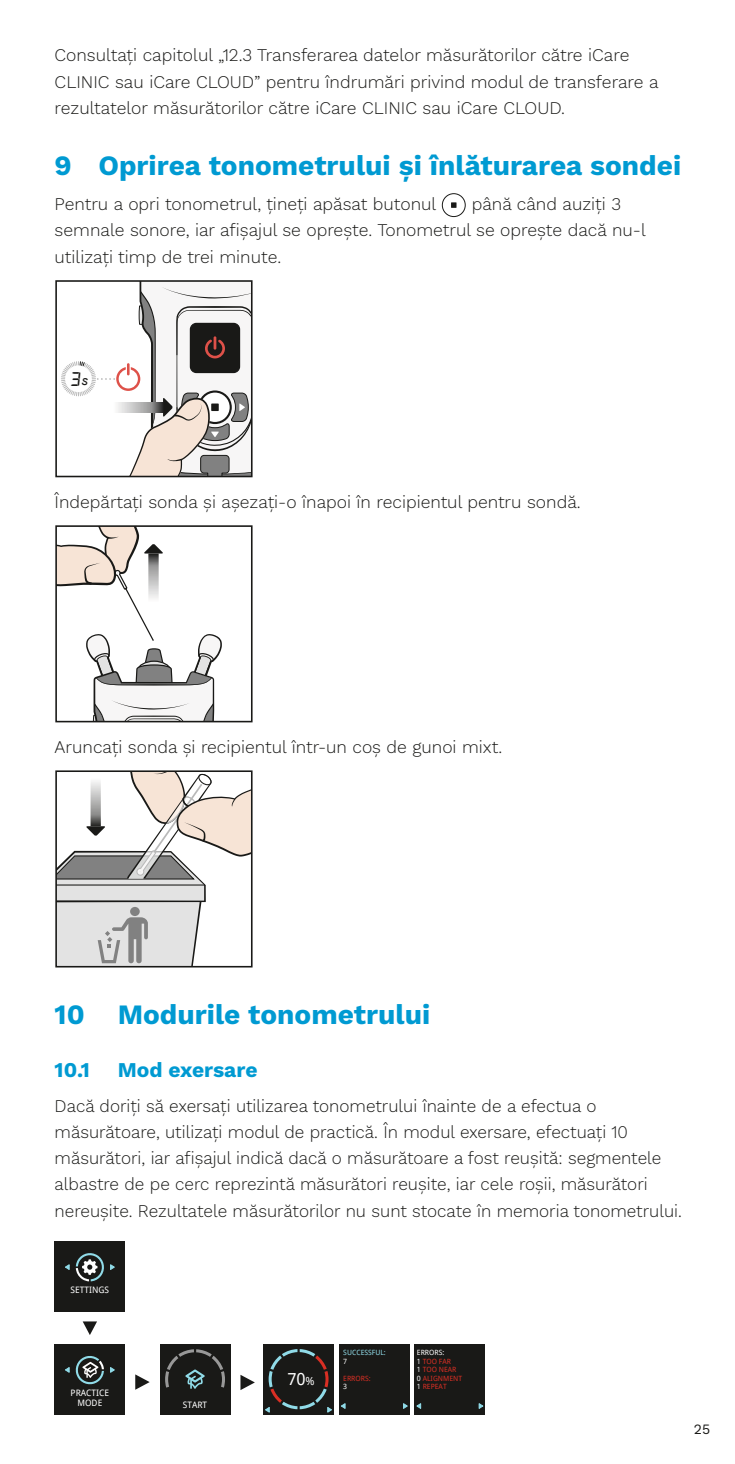
<style>
.page{position:relative;width:735px;height:1464px;background:#fff}
.page>*{position:absolute;margin:0;border:0;box-sizing:border-box;transform-origin:0 0}
.t1{font:700 28px "Work Sans";color:#009ad2}
.t2{font:italic 21.18px "Digital 7";color:#191917}
.t3{font:700 21px "Work Sans";color:#009ad2}
.Body_text{font:300 17.5px/26.2px "Work Sans";color:#191917}
.t4{font:16.62px "Droid Sans";color:#fff}
.t5{font:14px "Work Sans";color:#191917}
.t6{font:8.92px/10.7px "Droid Sans";color:#fff;text-align:center}
.t7{font:7.17px/8.6px "Droid Sans";color:#d92f24}
.t8{font:7.17px/8.6px "Droid Sans";color:#90dbe8}
.s1{font-family:"Arial";font-size:12.78px}
.s2{font-size:11.03px}
.s3{color:#fff}
</style>
<div class="page">
<div style="left:441px;top:193px;width:24px;height:24px;border:1px solid #191917;border-radius:50%"></div>
<svg style="left:451px;top:202px;width:5px;height:6px"></svg>
<svg style="left:61px;top:283px;width:188px;height:191px"></svg>
<svg style="left:112px;top:402px;width:51px;height:10px"></svg>
<div style="left:55px;top:280px;width:197px;height:197px;border:2px solid #191917"></div>
<svg style="left:58px;top:528px;width:164px;height:191px"></svg>
<div style="left:55px;top:525px;width:197px;height:197px;border:2px solid #191917"></div>
<svg style="left:58px;top:773px;width:191px;height:191px"></svg>
<div style="left:55px;top:770px;width:197px;height:197px;border:2px solid #191917"></div>
<svg style="left:83px;top:1321px;width:14px;height:14px"></svg>
<svg style="left:240px;top:1374px;width:15px;height:16px"></svg>
<svg style="left:135px;top:1374px;width:14px;height:15px"></svg>
<div style="left:55px;top:1343px;width:70px;height:71px;background:#191917"></div>
<svg style="left:65px;top:1356px;width:50px;height:29px"></svg>
<div style="left:160px;top:1343px;width:70px;height:71px;background:#191917"></div>
<svg style="left:165px;top:1349px;width:60px;height:39px"></svg>
<div style="left:263px;top:1343px;width:70px;height:71px;background:#191917"></div>
<svg style="left:265px;top:1349px;width:67px;height:64px"></svg>
<div style="left:339px;top:1343px;width:70px;height:71px;background:#191917"></div>
<svg style="left:403px;top:1403px;width:5px;height:6px"></svg>
<svg style="left:341px;top:1403px;width:4px;height:6px"></svg>
<div style="left:414px;top:1343px;width:70px;height:71px;background:#191917"></div>
<svg style="left:478px;top:1403px;width:5px;height:6px"></svg>
<svg style="left:416px;top:1403px;width:5px;height:6px"></svg>
<div style="left:55px;top:1240px;width:70px;height:71px;background:#191917"></div>
<svg style="left:65px;top:1253px;width:50px;height:29px"></svg>
<p class="Body_text" style="left:55px;top:41px;width:605px">Consultați capitolul „12.3 Transferarea datelor măsurătorilor către iCare<br>CLINIC sau iCare CLOUD” pentru îndrumări privind modul de transferare a rezultatelor măsurătorilor către iCare CLINIC sau iCare CLOUD.</p>
<p class="t1" style="left:55px;top:144px;width:627px">9 Oprirea tonometrului și înlăturarea sondei</p>
<p class="Body_text" style="left:55px;top:190px;width:383px">Pentru a opri tonometrul, țineți apăsat butonul</p>
<p class="Body_text" style="left:55px;top:190px;width:592px;text-indent:417px">până când auziți 3 semnale sonore, iar afișajul se oprește. Tonometrul se oprește dacă nu-l utilizați timp de trei minute.</p>
<p class="t2" style="left:71px;top:369px;width:18px">3<span class="s1">s</span></p>
<p class="Body_text" style="left:55px;top:488px;width:527px">Îndepărtați sonda și așezați-o înapoi în recipientul pentru sondă.</p>
<p class="Body_text" style="left:55px;top:733px;width:449px">Aruncați sonda și recipientul într-un coș de gunoi mixt.</p>
<p class="t1" style="left:55px;top:993px;width:377px">10 Modurile tonometrului</p>
<p class="t3" style="left:55px;top:1053px;width:37px">10.1</p>
<p class="t3" style="left:118px;top:1053px;width:141px">Mod exersare</p>
<p class="Body_text" style="left:55px;top:1091px;width:628px">Dacă doriți să exersați utilizarea tonometrului înainte de a efectua o măsurătoare, utilizați modul de practică. În modul exersare, efectuați 10 măsurători, iar afișajul indică dacă o măsurătoare a fost reușită: segmentele albastre de pe cerc reprezintă măsurători reușite, iar cele roșii, măsurători nereușite. Rezultatele măsurătorilor nu sunt stocate în memoria tonometrului.</p>
<p class="t6" style="left:71px;top:1284px;width:40px">SETTINGS</p>
<p class="t6" style="left:71px;top:1386px;width:40px">PRACTICE<br>MODE</p>
<p class="t6" style="left:183px;top:1399px;width:26px">START</p>
<p class="t4" style="left:287px;top:1367px;width:29px">70<span class="s2">%</span></p>
<p class="t8" style="left:343px;top:1347px;width:44px">SUCCESSFUL:<br><span class="s3">7</span></p>
<p class="t7" style="left:343px;top:1373px;width:29px">ERRORS:<br><span class="s3">3</span></p>
<p class="t7" style="left:416px;top:1347px;width:47px"><span class="s3">ERRORS:<br>1</span> TOO FAR<br><span class="s3">1</span> TOO NEAR<br><span class="s3">0</span> ALIGNMENT<br><span class="s3">1</span> REPEAT</p>
<p class="t5" style="left:693px;top:1421px;width:18px">25</p>
</div>
